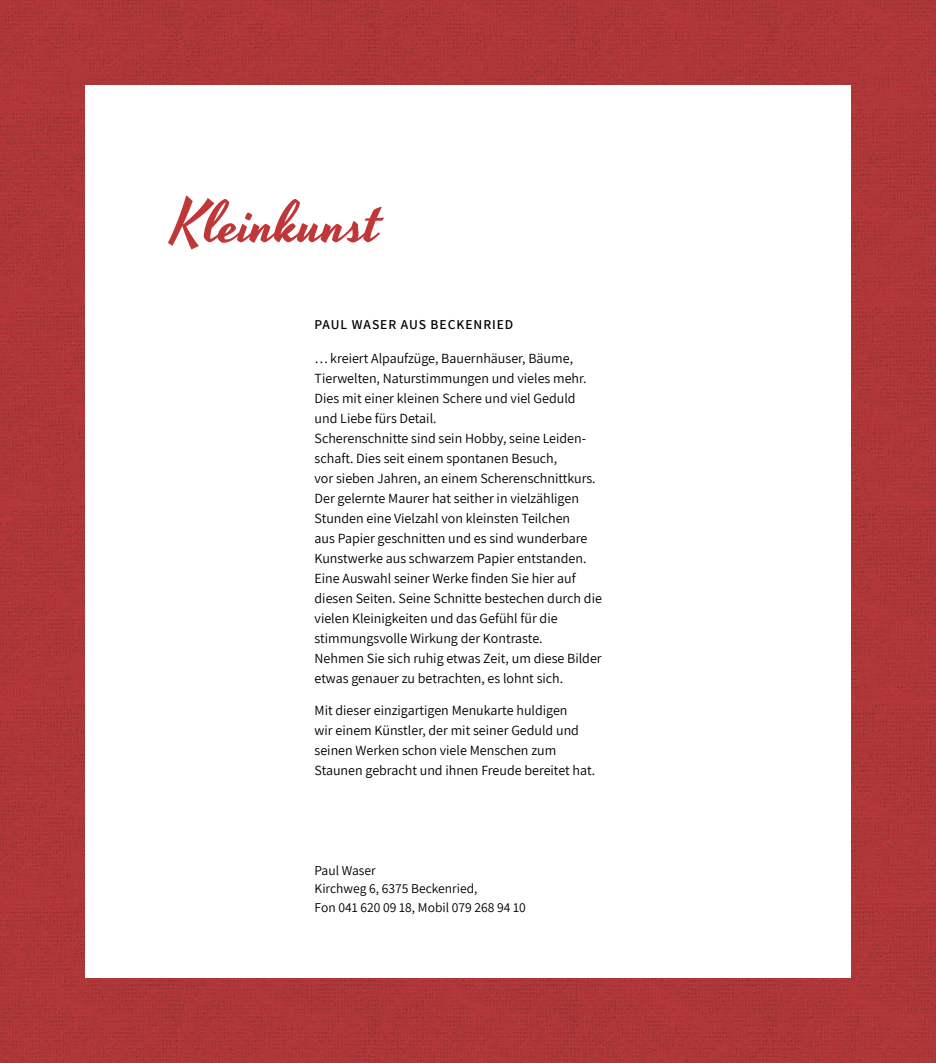
<style>
.page{position:relative;width:936px;height:1063px;background:#fff}
.page>*{position:absolute;margin:0;border:0;box-sizing:border-box;transform-origin:0 0}
.t1{font:59px "Yesteryear";color:#c0373a}
.t2{font:14px/20px "Assistant";color:#000}
.t3{font:13.5px/18.4px "Assistant";color:#000}
.t4{font:600 13.5px "Assistant";letter-spacing:.07em;color:#000}
</style>
<div class="page">
<img style="left:0;top:0;width:935px;height:1063px">
<div style="left:85px;top:85px;width:765px;height:893px;background:#fff"></div>
<h1 class="t1" style="left:172px;top:183px;width:210px">Kleinkunst</h1>
<p class="t4" style="left:314px;top:315px;width:200px">PAUL WASER AUS BECKENRIED</p>
<p class="t2" style="left:314px;top:348px;width:289px">…kreiert Alpaufzüge, Bauernhäuser, Bäume, Tierwelten, Naturstimmungen und vieles mehr.<br>Dies mit einer kleinen Schere und viel Geduld und Liebe fürs Detail.<br>Scherenschnitte sind sein Hobby, seine Leiden&shy;schaft. Dies seit einem spontanen Besuch,<br>vor sieben Jahren, an einem Scherenschnittkurs.<br>Der gelernte Maurer hat seither in vielzähligen Stunden eine Vielzahl von kleinsten Teilchen<br>aus Papier geschnitten und es sind wunderbare Kunstwerke aus schwarzem Papier entstanden.<br>Eine Auswahl seiner Werke finden Sie hier auf diesen Seiten. Seine Schnitte bestechen durch die vielen Kleinigkeiten und das Gefühl für die stimmungsvolle Wirkung der Kontraste.<br>Nehmen Sie sich ruhig etwas Zeit, um diese Bilder etwas genauer zu betrachten, es lohnt sich.</p>
<p class="t2" style="left:314px;top:699px;width:282px">Mit dieser einzigartigen Menukarte huldigen<br>wir einem Künstler, der mit seiner Geduld und seinen Werken schon viele Menschen zum Staunen gebracht und ihnen Freude bereitet hat.</p>
<p class="t3" style="left:314px;top:861px;width:213px">Paul Waser<br>Kirchweg 6, 6375 Beckenried,<br>Fon 041 620 09 18, Mobil 079 268 94 10</p>
</div>
